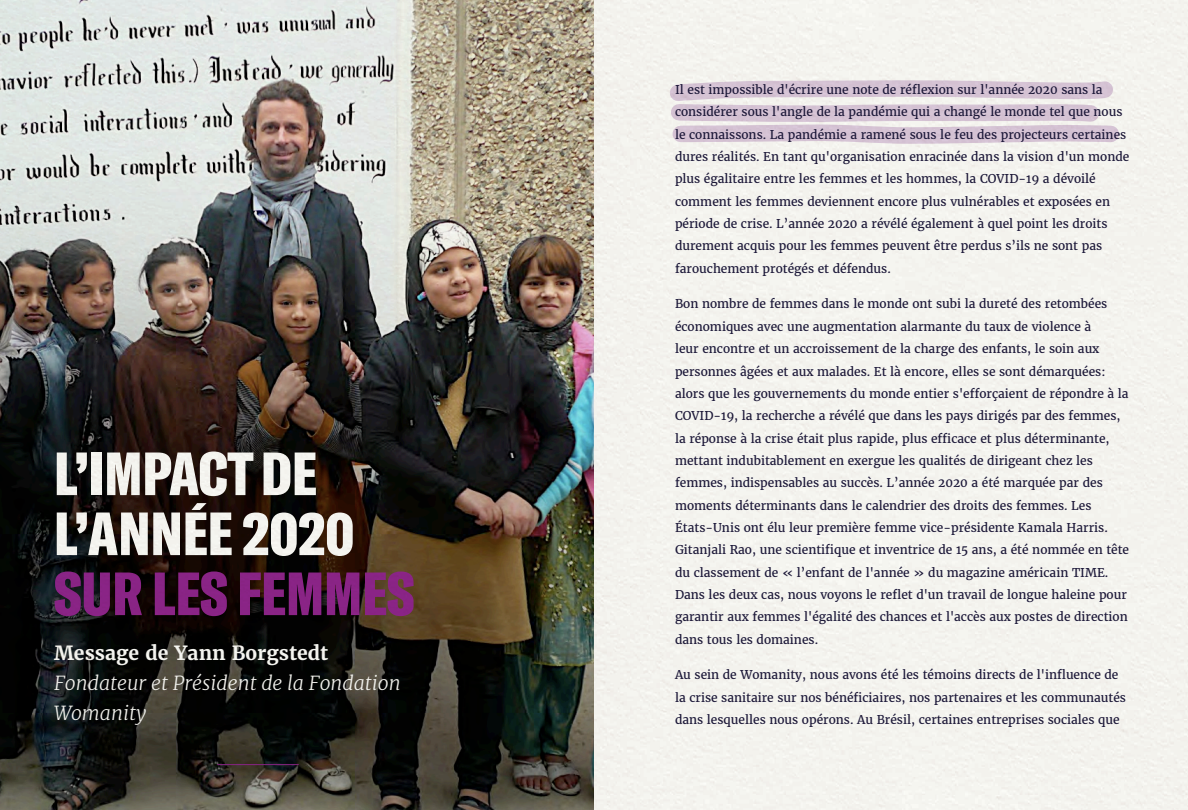
<style>
.page{position:relative;width:1188px;height:810px;background:#fff}
.page>*{position:absolute;margin:0;border:0;box-sizing:border-box;transform-origin:0 0}
.t1{font:900 extra-condensed 60px/60px "GT America";color:#fff}
.t2{font:900 extra-condensed 60px "GT America";color:#90268f}
.t3{font:italic 300 19.5px/30px "Merriweather";color:#fff}
.t4{font:700 19.5px "Merriweather";color:#fff}
.t5{font:12px/22.4px "Merriweather";color:#1e1a3d}
</style>
<div class="page">
<img style="left:0;top:0;width:1188px;height:810px">
<p class="t1" style="left:54px;top:443px;width:302px">L’IMPACT DE<br>L’ANNÉE 2020</p>
<p class="t2" style="left:54px;top:557px;width:362px">SUR LES FEMMES</p>
<p class="t4" style="left:54px;top:641px;width:276px">Message de Yann Borgstedt</p>
<p class="t3" style="left:54px;top:668px;width:348px">Fondateur et Président de la Fondation<br>Womanity</p>
<p class="t5" style="left:675px;top:78px;width:456px">Il est impossible d'écrire une note de réflexion sur l'année 2020 sans la considérer sous l'angle de la pandémie qui a changé le monde tel que nous le connaissons. La pandémie a ramené sous le feu des projecteurs certaines dures réalités. En tant qu'organisation enracinée dans la vision d'un monde plus égalitaire entre les femmes et les hommes, la COVID-19 a dévoilé comment les femmes deviennent encore plus vulnérables et exposées en période de crise. L’année 2020 a révélé également à quel point les droits durement acquis pour les femmes peuvent être perdus s’ils ne sont pas farouchement protégés et défendus.</p>
<p class="t5" style="left:675px;top:293px;width:456px">Bon nombre de femmes dans le monde ont subi la dureté des retombées économiques avec une augmentation alarmante du taux de violence à<br>leur encontre et un accroissement de la charge des enfants, le soin aux personnes âgées et aux malades. Et là encore, elles se sont démarquées: alors que les gouvernements du monde entier s'efforçaient de répondre à la COVID-19, la recherche a révélé que dans les pays dirigés par des femmes, la réponse à la crise était plus rapide, plus efficace et plus déterminante, mettant indubitablement en exergue les qualités de dirigeant chez les femmes, indispensables au succès. L’année 2020 a été marquée par des moments déterminants dans le calendrier des droits des femmes. Les États-Unis ont élu leur première femme vice-présidente Kamala Harris.<br>Gitanjali Rao, une scientifique et inventrice de 15 ans, a été nommée en tête du classement de « l’enfant de l'année » du magazine américain TIME.<br>Dans les deux cas, nous voyons le reflet d'un travail de longue haleine pour garantir aux femmes l'égalité des chances et l'accès aux postes de direction dans tous les domaines.</p>
<p class="t5" style="left:675px;top:664px;width:453px">Au sein de Womanity, nous avons été les témoins directs de l'influence de la crise sanitaire sur nos bénéficiaires, nos partenaires et les communautés dans lesquelles nous opérons. Au Brésil, certaines entreprises sociales que</p>
</div>
